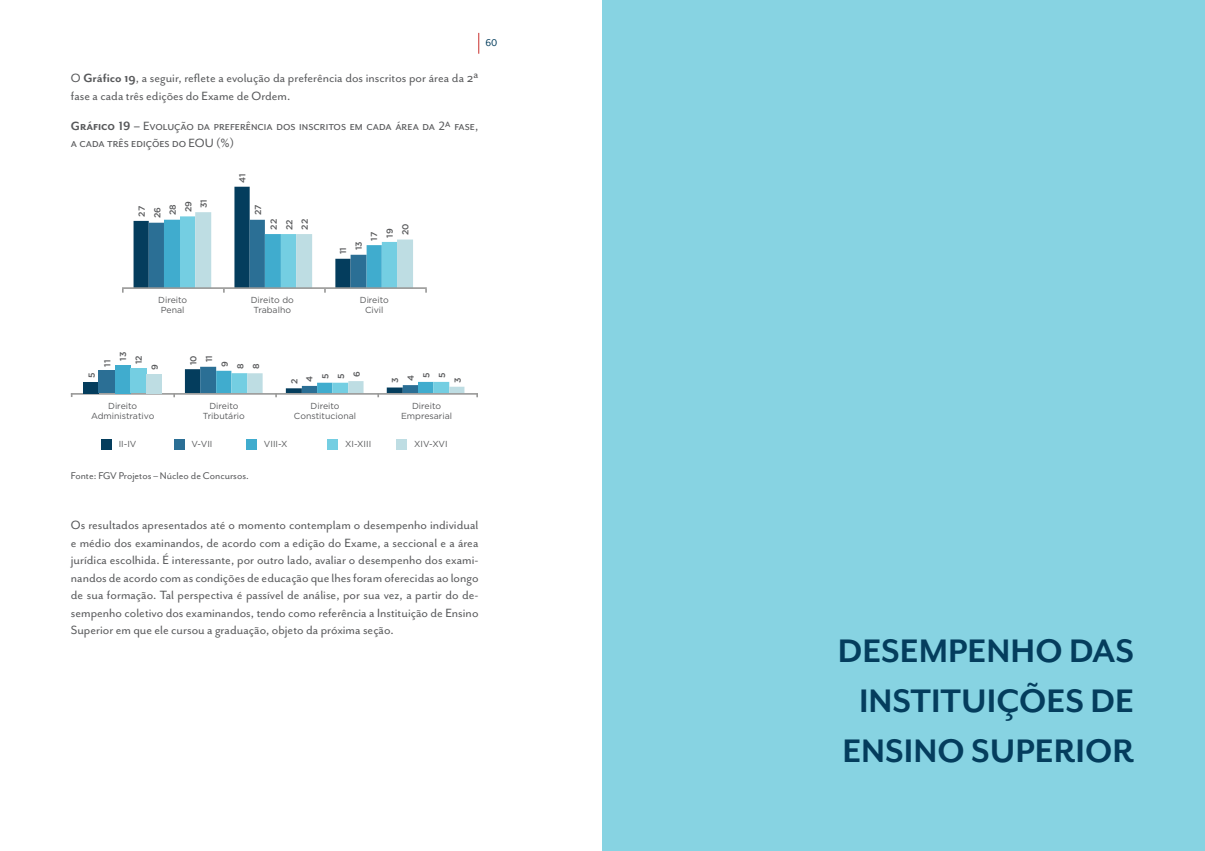
<style>
.page{position:relative;width:1205px;height:851px;background:#fff}
.page>*{position:absolute;margin:0;border:0;box-sizing:border-box;transform-origin:0 0}
.t1{font:700 37.5px/50px "Mr Eaves San OT";color:#043d5d;text-align:center}
.t2{font:13.75px/17.5px "Mr Eaves San OT";color:#58595b}
.t3{font:11.25px "Mr Eaves San OT";color:#58595b}
.t4{font:11.25px "Mr Eaves San OT";color:#043d5d}
.t5{font:8.75px/10.5px "Gotham";color:#58595b;text-align:center}
.t6{font:500 8.75px "Gotham";color:#58595b}
.s1{font-weight:700}
</style>
<div class="page">
<svg style="left:478px;top:33px;width:1px;height:21px"></svg>
<div style="left:101px;top:439px;width:11px;height:10px;background:#043d5d"></div>
<div style="left:174px;top:439px;width:10px;height:10px;background:#2b6f95"></div>
<div style="left:246px;top:439px;width:11px;height:10px;background:#40acce"></div>
<div style="left:328px;top:439px;width:10px;height:10px;background:#74cee2"></div>
<div style="left:397px;top:439px;width:10px;height:10px;background:#bedde3"></div>
<svg style="left:134px;top:187px;width:279px;height:105px"></svg>
<hr style="left:122px;top:287px;width:305px;height:2px;background:#989897">
<svg style="left:185px;top:367px;width:279px;height:30px"></svg>
<hr style="left:71px;top:393px;width:407px;height:1px;background:#989897">
<div style="left:84px;top:382px;width:15px;height:11px;background:#043d5d"></div>
<div style="left:99px;top:370px;width:16px;height:23px;background:#2b6f95"></div>
<div style="left:115px;top:365px;width:15px;height:28px;background:#40acce"></div>
<div style="left:130px;top:368px;width:16px;height:25px;background:#74cee2"></div>
<div style="left:146px;top:374px;width:15px;height:19px;background:#bedde3"></div>
<div style="left:602px;top:0;width:603px;height:850px;background:#87d3e2"></div>
<p class="t4" style="left:485px;top:37px;width:13px">60</p>
<p class="t2" style="left:71px;top:70px;width:409px">O <span class="s1">Gráfico 19</span>, a seguir, reflete a evolução da preferência dos inscritos por área da 2ª fase a cada três edições do Exame de Ordem.</p>
<p class="t2" style="left:71px;top:118px;width:409px;line-height:16.5px"><span class="s1">Gráfico 19 –</span> Evolução da preferência dos inscritos em cada área da 2ª fase, a cada três edições do EOU (%)</p>
<p class="t6" style="left:137px;top:217px;width:12px;rotate:-90deg">27</p>
<p class="t6" style="left:237px;top:182px;width:11px;rotate:-90deg">41</p>
<p class="t6" style="left:199px;top:208px;width:10px;rotate:-90deg">31</p>
<p class="t6" style="left:183px;top:212px;width:13px;rotate:-90deg">29</p>
<p class="t6" style="left:168px;top:215px;width:12px;rotate:-90deg">28</p>
<p class="t6" style="left:152px;top:218px;width:13px;rotate:-90deg">26</p>
<p class="t6" style="left:253px;top:215px;width:12px;rotate:-90deg">27</p>
<p class="t6" style="left:269px;top:230px;width:12px;rotate:-90deg">22</p>
<p class="t6" style="left:284px;top:230px;width:12px;rotate:-90deg">22</p>
<p class="t6" style="left:300px;top:230px;width:12px;rotate:-90deg">22</p>
<p class="t6" style="left:400px;top:235px;width:13px;rotate:-90deg">20</p>
<p class="t6" style="left:385px;top:238px;width:11px;rotate:-90deg">19</p>
<p class="t6" style="left:369px;top:241px;width:10px;rotate:-90deg">17</p>
<p class="t6" style="left:354px;top:250px;width:10px;rotate:-90deg">13</p>
<p class="t6" style="left:338px;top:254px;width:8px;rotate:-90deg">11</p>
<p class="t5" style="left:158px;top:294px;width:31px">Direito<br>Penal</p>
<p class="t5" style="left:251px;top:294px;width:45px">Direito do<br>Trabalho</p>
<p class="t5" style="left:360px;top:294px;width:31px">Direito<br>Civil</p>
<p class="t6" style="left:87px;top:377px;width:7px;rotate:-90deg">5</p>
<p class="t6" style="left:103px;top:366px;width:8px;rotate:-90deg">11</p>
<p class="t6" style="left:118px;top:361px;width:10px;rotate:-90deg">13</p>
<p class="t6" style="left:134px;top:364px;width:10px;rotate:-90deg">12</p>
<p class="t6" style="left:188px;top:365px;width:11px;rotate:-90deg">10</p>
<p class="t6" style="left:204px;top:362px;width:8px;rotate:-90deg">11</p>
<p class="t6" style="left:220px;top:366px;width:7px;rotate:-90deg">9</p>
<p class="t6" style="left:235px;top:369px;width:7px;rotate:-90deg">8</p>
<p class="t6" style="left:150px;top:370px;width:7px;rotate:-90deg">9</p>
<p class="t6" style="left:251px;top:369px;width:7px;rotate:-90deg">8</p>
<p class="t6" style="left:352px;top:377px;width:7px;rotate:-90deg">6</p>
<p class="t6" style="left:336px;top:378px;width:7px;rotate:-90deg">5</p>
<p class="t6" style="left:437px;top:377px;width:7px;rotate:-90deg">5</p>
<p class="t6" style="left:320px;top:378px;width:7px;rotate:-90deg">5</p>
<p class="t6" style="left:421px;top:378px;width:7px;rotate:-90deg">5</p>
<p class="t6" style="left:305px;top:381px;width:7px;rotate:-90deg">4</p>
<p class="t6" style="left:406px;top:381px;width:7px;rotate:-90deg">4</p>
<p class="t6" style="left:289px;top:384px;width:7px;rotate:-90deg">2</p>
<p class="t6" style="left:390px;top:383px;width:7px;rotate:-90deg">3</p>
<p class="t6" style="left:453px;top:382px;width:7px;rotate:-90deg">3</p>
<p class="t5" style="left:91px;top:400px;width:65px">Direito<br>Administrativo</p>
<p class="t5" style="left:294px;top:400px;width:64px">Direito<br>Constitucional</p>
<p class="t5" style="left:401px;top:400px;width:53px">Direito<br>Empresarial</p>
<p class="t5" style="left:203px;top:400px;width:44px">Direito<br>Tributário</p>
<p class="t5" style="left:119px;top:439px;width:19px">II-IV</p>
<p class="t5" style="left:191px;top:439px;width:23px">V-VII</p>
<p class="t5" style="left:264px;top:439px;width:25px">VIII-X</p>
<p class="t5" style="left:345px;top:439px;width:28px">XI-XIII</p>
<p class="t5" style="left:414px;top:439px;width:35px">XIV-XVI</p>
<p class="t3" style="left:71px;top:469px;width:179px">Fonte: FGV Projetos – Núcleo de Concursos.</p>
<p class="t2" style="left:71px;top:516px;width:409px;text-align:justify">Os resultados apresentados até o momento contemplam o desempenho individual e médio dos examinandos, de acordo com a edição do Exame, a seccional e a área jurídica escolhida. É interessante, por outro lado, avaliar o desempenho dos exami&shy;nandos de acordo com as condições de educação que lhes foram oferecidas ao longo de sua formação. Tal perspectiva é passível de análise, por sua vez, a partir do de&shy;sempenho coletivo dos examinandos, tendo como referência a Instituição de Ensino Superior em que ele cursou a graduação, objeto da próxima seção.</p>
<h1 class="t1" style="left:838px;top:626px;width:298px">DESEMPENHO DAS<br>INSTITUIÇÕES DE<br>ENSINO SUPERIOR</h1>
</div>
